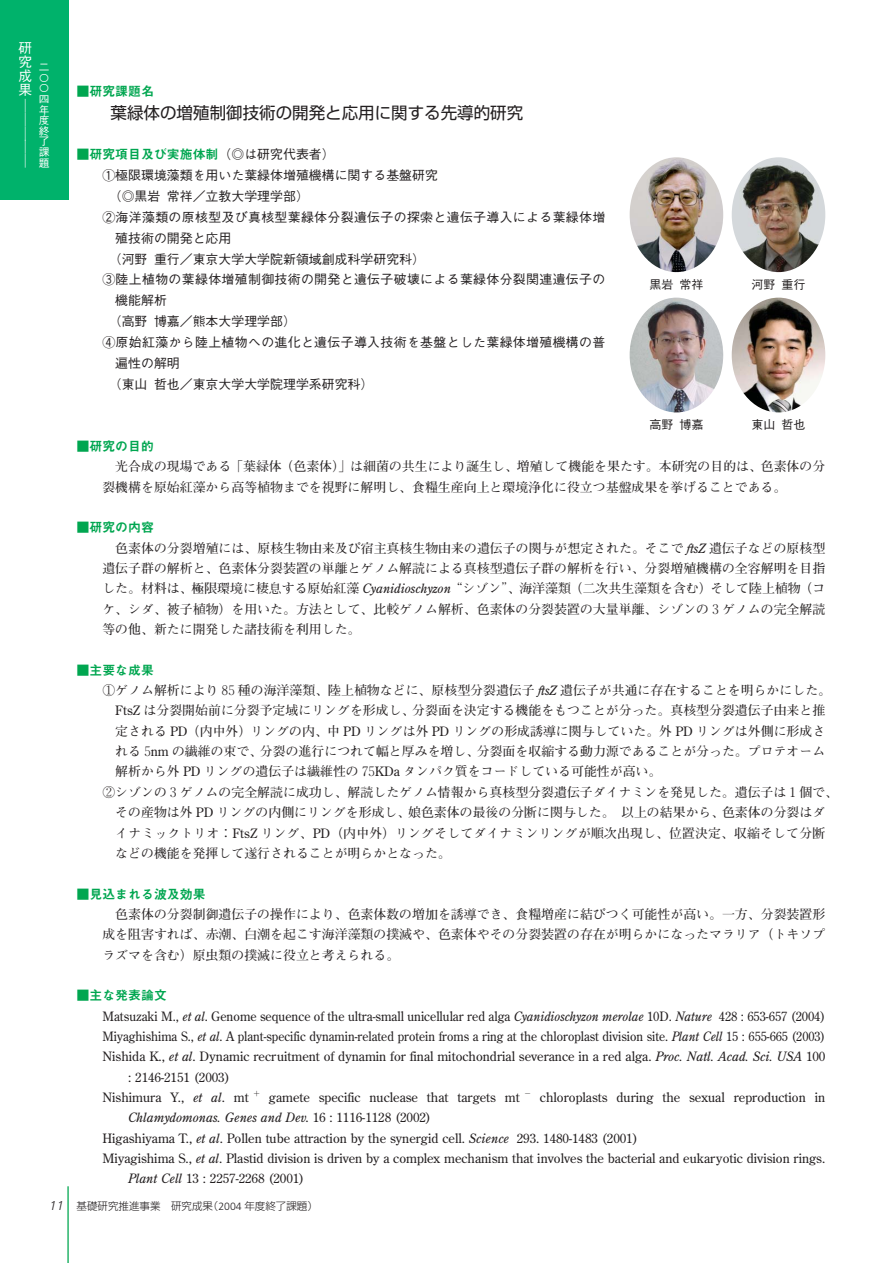
<style>
.page{position:relative;width:893px;height:1263px;background:#fff}
.page>*{position:absolute;margin:0;border:0;box-sizing:border-box;transform-origin:0 0}
.t1{font:16.5px "Shin Go";color:#231f20}
.t2{font:500 13.8px/13.8px "Gothic BBB";color:#fff;text-align:justify}
.t3{font:700 12.9px/20.4px "Futo Min A101";color:#231f20}
.t4{font:12.9px "Century Old Style";color:#231f20}
.t5{font:500 12.9px "Gothic BBB";letter-spacing:.025em;color:#231f20}
.t6{font:12.9px "Century Old Style";color:#231f20;scale:.94 1}
.t7{font:12.9px "Century Old Style";color:#231f20;scale:.96 1}
.t8{font:500 12.9px "Gothic BBB";color:#231f20}
.t9{font:italic 12.9px "Century Old Style";color:#231f20}
.t10{font:12.9px "Midashi Go MB31";color:#00a650}
.t11{font:500 12px "Gothic BBB";color:#231f20}
.t12{font:500 10.65px/10.6px "Gothic BBB";color:#fff;text-align:justify}
.t13{font:300 10.5px "Shin Go";color:#231f20}
.s1{font-family:"Gothic BBB";font-weight:500;color:#231f20}
.s2{font-family:"Midashi Go MB31";font-weight:400;color:#00a650}
.s3{font-family:"Century Old Style";font-weight:400;font-style:italic}
.s4{font-family:"Century Old Style";font-weight:400}
.s5{font-style:italic}
.s6{font-style:normal}
.s7{font-family:"Frutiger";font-style:italic;font-size:12.75px}
.s8{font-family:"Frutiger"}
</style>
<div class="page">
<hr style="left:67px;top:1186px;width:2px;height:77px;background:#00a650">
<img style="left:731px;top:157px;width:94px;height:115px;border-radius:50%">
<img style="left:629px;top:157px;width:94px;height:115px;border-radius:50%">
<img style="left:731px;top:298px;width:94px;height:114px;border-radius:50%">
<img style="left:629px;top:298px;width:94px;height:114px;border-radius:50%">
<div style="left:0;top:0;width:68px;height:200px;background:#00b26b"></div>
<p class="t2" style="left:19px;top:43px;width:15px">研究成果</p>
<p class="t2" style="left:19px;top:101px;width:15px">│ │ │ │ │</p>
<p class="t12" style="left:39px;top:63px;width:12px">二〇〇四年度終了課題</p>
<p class="t10" style="left:77px;top:87px;width:79px">■研究課題名</p>
<p class="t1" style="left:111px;top:106px;width:414px">葉緑体の増殖制御技術の開発と応用に関する先導的研究</p>
<p class="t10" style="left:77px;top:149px;width:260px">■研究項目及び実施体制<span class="s1">（◎は研究代表者）</span></p>
<p class="t8" style="left:102px;top:170px;width:337px">①極限環境藻類を用いた葉緑体増殖機構に関する基盤研究</p>
<p class="t8" style="left:109px;top:191px;width:201px">（◎黒岩　常祥／立教大学理学部）</p>
<p class="t5" style="left:102px;top:212px;width:504px">②海洋藻類の原核型及び真核型葉緑体分裂遺伝子の探索と遺伝子導入による葉緑体増</p>
<p class="t8" style="left:115px;top:233px;width:118px">殖技術の開発と応用</p>
<p class="t8" style="left:109px;top:254px;width:318px">（河野　重行／東京大学大学院新領域創成科学研究科）</p>
<p class="t5" style="left:102px;top:275px;width:504px">③陸上植物の葉緑体増殖制御技術の開発と遺伝子破壊による葉緑体分裂関連遺伝子の</p>
<p class="t5" style="left:115px;top:296px;width:53px">機能解析</p>
<p class="t8" style="left:109px;top:317px;width:189px">（高野　博嘉／熊本大学理学部）</p>
<p class="t5" style="left:102px;top:337px;width:504px">④原始紅藻から陸上植物への進化と遺伝子導入技術を基盤とした葉緑体増殖機構の普</p>
<p class="t5" style="left:115px;top:358px;width:66px">遍性の解明</p>
<p class="t8" style="left:109px;top:379px;width:266px">（東山　哲也／東京大学大学院理学系研究科）</p>
<p class="t11" style="left:649px;top:280px;width:55px">黒岩　常祥</p>
<p class="t11" style="left:751px;top:280px;width:56px">河野　重行</p>
<p class="t11" style="left:649px;top:420px;width:55px">高野　博嘉</p>
<p class="t11" style="left:751px;top:420px;width:56px">東山　哲也</p>
<p class="t3" style="left:102px;top:438px;width:724px;text-indent:-26px"><span class="s2">■研究の目的<br></span>　光合成の現場である「葉緑体（色素体）」は細菌の共生により誕生し、増殖して機能を果たす。本研究の目的は、色素体の分裂機構を原始紅藻から高等植物までを視野に解明し、食糧生産向上と環境浄化に役立つ基盤成果を挙げることである。</p>
<p class="t3" style="left:102px;top:519px;width:724px;text-indent:-26px"><span class="s2">■研究の内容<br></span>　色素体の分裂増殖には、原核生物由来及び宿主真核生物由来の遺伝子の関与が想定された。そこで <span class="s3">ftsZ</span> 遺伝子などの原核型遺伝子群の解析と、色素体分裂装置の単離とゲノム解読による真核型遺伝子群の解析を行い、分裂増殖機構の全容解明を目指した。材料は、極限環境に棲息する原始紅藻 <span class="s3">Cyanidioschyzon</span>“シゾン”、海洋藻類（二次共生藻類を含む）そして陸上植物（コケ、シダ、被子植物）を用いた。方法として、比較ゲノム解析、色素体の分裂装置の大量単離、シゾンの３ゲノムの完全解読等の他、新たに開発した諸技術を利用した。</p>
<p class="t10" style="left:77px;top:665px;width:79px">■主要な成果</p>
<p class="t3" style="left:102px;top:682px;width:730px">①ゲノム解析により８５種の海洋藻類、陸上植物などに、原核型分裂遺伝子 <span class="s3">ftsZ</span> 遺伝子が共通に存在することを明らかにした。</p>
<p class="t3" style="left:115px;top:702px;width:711px"><span class="s4">FtsZ</span> は分裂開始前に分裂予定域にリングを形成し、分裂面を決定する機能をもつことが分った。真核型分裂遺伝子由来と推</p>
<p class="t3" style="left:115px;top:723px;width:711px">定される <span class="s4">PD</span>（内中外）リングの内、中 <span class="s4">PD</span> リングは外 <span class="s4">PD</span> リングの形成誘導に関与していた。外 <span class="s4">PD</span> リングは外側に形成さ</p>
<p class="t3" style="left:115px;top:743px;width:711px">れる５<span class="s4">nm</span> の繊維の束で、分裂の進行につれて幅と厚みを増し、分裂面を収縮する動力源であることが分った。プロテオーム</p>
<p class="t3" style="left:115px;top:763px;width:547px">解析から外 <span class="s4">PD</span> リングの遺伝子は繊維性の７５<span class="s4">KDa</span> タンパク質をコードしている可能性が高い。</p>
<p class="t3" style="left:102px;top:784px;width:737px">②シゾンの３ゲノムの完全解読に成功し、解読したゲノム情報から真核型分裂遺伝子ダイナミンを発見した。遺伝子は１個で、</p>
<p class="t3" style="left:115px;top:804px;width:711px">その産物は外 <span class="s4">PD</span> リングの内側にリングを形成し、娘色素体の最後の分断に関与した。　以上の結果から、色素体の分裂はダ</p>
<p class="t3" style="left:115px;top:824px;width:711px">イナミックトリオ：<span class="s4">FtsZ</span> リング、<span class="s4">PD</span>（内中外）リングそしてダイナミンリングが順次出現し、位置決定、収縮そして分断</p>
<p class="t3" style="left:115px;top:845px;width:337px">などの機能を発揮して遂行されることが明らかとなった。</p>
<p class="t3" style="left:102px;top:885px;width:724px;text-indent:-26px"><span class="s2">■見込まれる波及効果<br></span>　色素体の分裂制御遺伝子の操作により、色素体数の増加を誘導でき、食糧増産に結びつく可能性が高い。一方、分裂装置形成を阻害すれば、赤潮、白潮を起こす海洋藻類の撲滅や、色素体やその分裂装置の存在が明らかになったマラリア（トキソプラズマを含む）原虫類の撲滅に役立と考えられる。</p>
<p class="t10" style="left:77px;top:991px;width:92px">■主な発表論文</p>
<p class="t7" style="left:102px;top:1011px;width:754px">Matsuzaki M., <span class="s5">et al</span>. Genome sequence of the ultra-small unicellular red alga <span class="s5">Cyanidioschyzon merolae</span> 10D. <span class="s5">Nature</span> 428 : 653-657 (2004)</p>
<p class="t6" style="left:102px;top:1031px;width:770px">Miyaghishima S., <span class="s5">et al</span>. A plant-specific dynamin-related protein froms a ring at the chloroplast division site. <span class="s5">Plant Cell</span> 15 : 655-665 (2003)</p>
<p class="t4" style="left:102px;top:1051px;width:724px">Nishida K., <span class="s5">et al</span>. Dynamic recruitment of dynamin for final mitochondrial severance in a red alga. <span class="s5">Proc. Natl. Acad. Sci. USA</span> 100</p>
<p class="t4" style="left:128px;top:1072px;width:103px">: 2146-2151 (2003)</p>
<p class="t4" style="left:102px;top:1092px;width:724px">Nishimura Y., <span class="s5">et al</span>. mt <sup>＋</sup> gamete specific nuclease that targets mt <sup>－</sup> chloroplasts during the sexual reproduction in</p>
<p class="t9" style="left:128px;top:1113px;width:304px">Chlamydomonas. Genes and Dev<span class="s6">. 16 : 1116-1128 (2002)</span></p>
<p class="t4" style="left:102px;top:1133px;width:537px">Higashiyama T., <span class="s5">et al</span>. Pollen tube attraction by the synergid cell. <span class="s5">Science</span> 293. 1480-1483 (2001)</p>
<p class="t4" style="left:102px;top:1153px;width:724px">Miyagishima S., <span class="s5">et al</span>. Plastid division is driven by a complex mechanism that involves the bacterial and eukaryotic division rings.</p>
<p class="t4" style="left:128px;top:1173px;width:178px"><span class="s5">Plant Cell</span> 13 : 2257-2268 (2001)</p>
<p class="t13" style="left:50px;top:1203px;width:270px"><span class="s7">11</span> 基礎研究推進事業　研究成果（<span class="s8">2004</span> 年度終了課題）</p>
</div>
